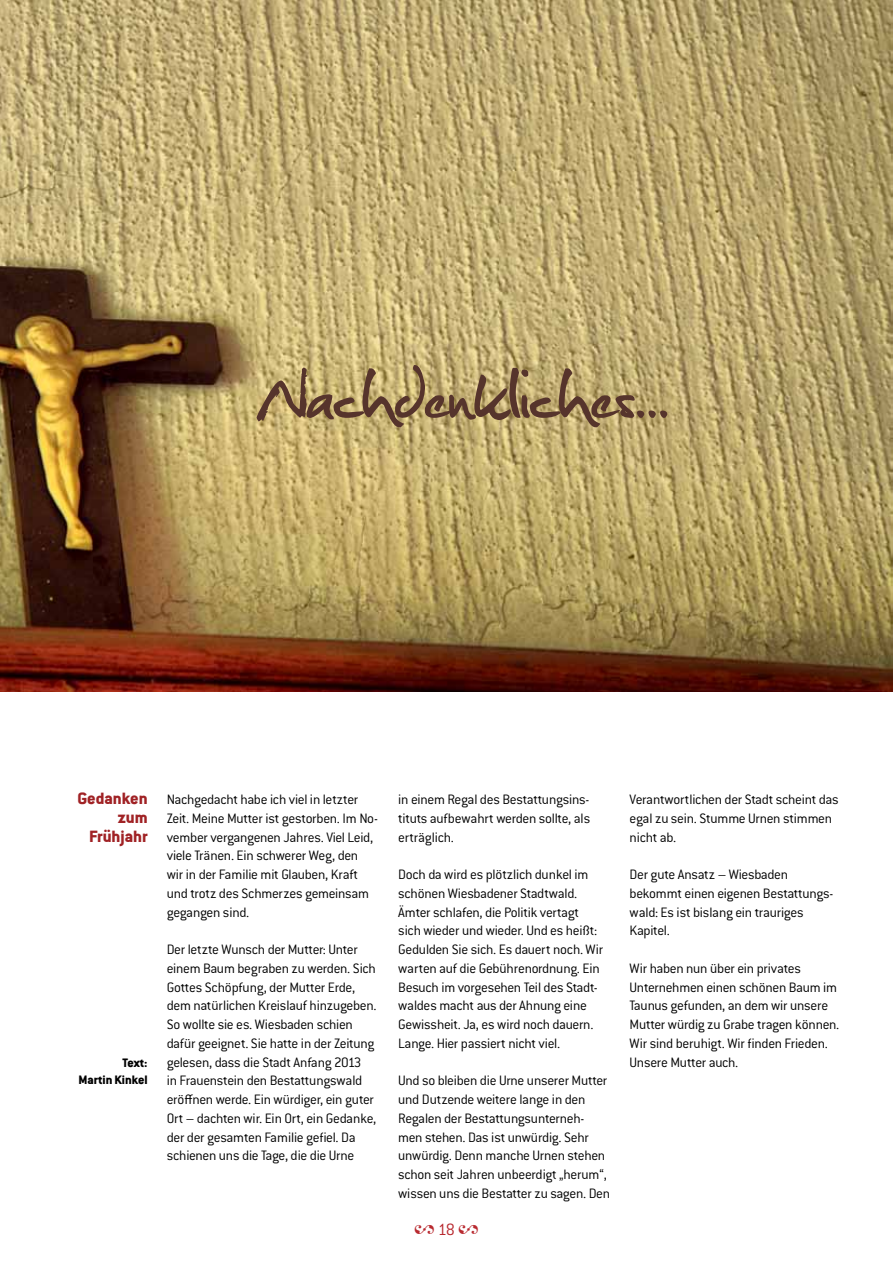
<style>
.page{position:relative;width:893px;height:1263px;background:#fff}
.page>*{position:absolute;margin:0;border:0;box-sizing:border-box;transform-origin:0 0}
.t1{font:93px "Christopherhand";color:#56342c}
.t2{font:800 18px/18.8px "Conduit ITC Std";color:#a02225;text-align:right}
.t3{font:18px "Adobe Garamond Pro";color:#b8292f}
.t4{font:300 15px/18.8px "Conduit ITC Std";letter-spacing:-.02em;color:#000}
.t5{font:800 13.5px "Conduit ITC Std";color:#000}
.s1{font-family:"Conduit ITC Std";font-weight:300}
</style>
<div class="page">
<img style="left:0;top:0;width:893px;height:692px">
<h1 class="t1" style="left:261px;top:355px;width:410px">Nachdenkliches...</h1>
<p class="t2" style="left:77px;top:789px;width:72px">Gedanken zum<br>Frühjahr</p>
<p class="t4" style="left:167px;top:790px;width:213px">Nachgedacht habe ich viel in letzter Zeit. Meine Mutter ist gestorben. Im No&shy;vember vergangenen Jahres. Viel Leid, viele Tränen. Ein schwerer Weg, den wir in der Familie mit Glauben, Kraft und trotz des Schmerzes gemeinsam gegangen sind.</p>
<p class="t4" style="left:167px;top:940px;width:211px">Der letzte Wunsch der Mutter: Unter einem Baum begraben zu werden. Sich Gottes Schöpfung, der Mutter Erde, dem natürlichen Kreislauf hinzugeben.<br>So wollte sie es. Wiesbaden schien dafür geeignet. Sie hatte in der Zeitung gelesen, dass die Stadt Anfang 2013<br>in Frauenstein den Bestattungswald eröffnen werde. Ein würdiger, ein guter Ort – dachten wir. Ein Ort, ein Gedanke, der der gesamten Familie gefiel. Da schienen uns die Tage, die die Urne</p>
<p class="t4" style="left:398px;top:790px;width:194px;text-align:justify">in einem Regal des Bestattungsins&shy;tituts aufbewahrt werden sollte, als erträglich.</p>
<p class="t4" style="left:398px;top:865px;width:206px">Doch da wird es plötzlich dunkel im schönen Wiesbadener Stadtwald.<br>Ämter schlafen, die Politik vertagt sich wieder und wieder. Und es heißt:<br>Gedulden Sie sich. Es dauert noch. Wir warten auf die Gebührenordnung. Ein Besuch im vorgesehen Teil des Stadt&shy;waldes macht aus der Ahnung eine Gewissheit. Ja, es wird noch dauern.<br>Lange. Hier passiert nicht viel.</p>
<p class="t4" style="left:398px;top:1071px;width:213px">Und so bleiben die Urne unserer Mutter und Dutzende weitere lange in den Regalen der Bestattungsunterneh&shy;men stehen. Das ist unwürdig. Sehr unwürdig. Denn manche Urnen stehen schon seit Jahren unbeerdigt „herum“, wissen uns die Bestatter zu sagen. Den</p>
<p class="t4" style="left:630px;top:790px;width:210px">Verantwortlichen der Stadt scheint das egal zu sein. Stumme Urnen stimmen nicht ab.</p>
<p class="t4" style="left:630px;top:865px;width:205px">Der gute Ansatz – Wiesbaden bekommt einen eigenen Bestattungs&shy;wald: Es ist bislang ein trauriges<br>Kapitel.</p>
<p class="t4" style="left:630px;top:958px;width:211px">Wir haben nun über ein privates Unternehmen einen schönen Baum im Taunus gefunden, an dem wir unsere Mutter würdig zu Grabe tragen können.<br>Wir sind beruhigt. Wir finden Frieden.</p>
<p class="t5" style="left:123px;top:1055px;width:27px">Text:</p>
<p class="t4" style="left:630px;top:1052px;width:110px">Unsere Mutter auch.</p>
<p class="t5" style="left:79px;top:1071px;width:71px">Martin Kinkel</p>
<p class="t3" style="left:414px;top:1219px;width:66px">2 <span class="s1">18</span> 2</p>
</div>
